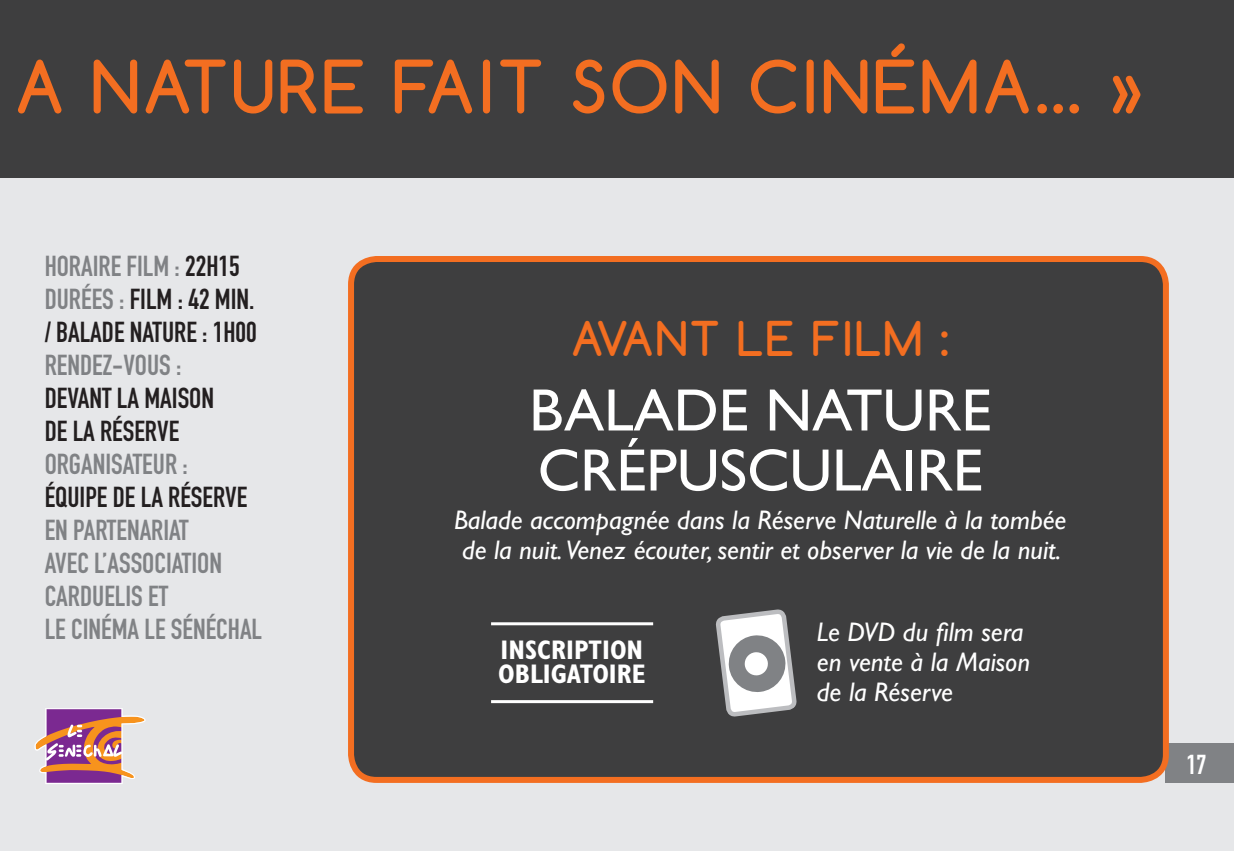
<style>
.page{position:relative;width:1234px;height:851px;background:#fff}
.page>*{position:absolute;margin:0;border:0;box-sizing:border-box;transform-origin:0 0}
.t1{font:700 69px "Comfortaa";letter-spacing:.05em;color:#f36e21}
.t2{font:60px "Gill Sans Std";color:#fff}
.t3{font:700 45px "Comfortaa";color:#f36e21}
.t4{font:28.5px/33px "DIN Engschrift Std";color:#808285}
.t5{font:28.5px/33px "DIN Engschrift Std";color:#231f20}
.t6{font:italic 27px/30px "Gill Sans Std";color:#fff}
.t7{font:700 condensed 27px/24px "Gill Sans Std";color:#fff}
.t8{font:27px "DIN Engschrift Std";color:#fff}
.s1{color:#231f20}
</style>
<div class="page">
<div style="left:0;top:0;width:1233px;height:850px;background:#e6e7e9"></div>
<div style="left:0;top:0;width:1233px;height:177px;background:#3e3e3f"></div>
<div style="left:1165px;top:743px;width:68px;height:40px;background:#808285"></div>
<div style="left:351px;top:259px;width:814px;height:520px;background:#3e3e3f;border-radius:26px"></div>
<div style="left:348px;top:256px;width:820px;height:526px;border:6px solid #f36e21;border-radius:26px"></div>
<svg style="left:34px;top:708px;width:112px;height:76px"></svg>
<hr style="left:491px;top:700px;width:162px;height:3px;background:#fff">
<hr style="left:491px;top:622px;width:162px;height:3px;background:#fff">
<svg style="left:717px;top:609px;width:77px;height:173px"></svg>
<svg style="left:743px;top:651px;width:25px;height:25px"></svg>
<h1 class="t1" style="left:15px;top:43px;width:1128px">A NATURE FAIT SON CINÉMA… »</h1>
<p class="t4" style="left:45px;top:250px;width:197px">HORAIRE FILM : <span class="s1">22H15<br></span>DURÉES : <span class="s1">FILM</span></p>
<p class="t5" style="left:178px;top:283px;width:78px">: 42 MIN.</p>
<p class="t5" style="left:45px;top:316px;width:36px">/BALADE</p>
<p class="t5" style="left:130px;top:316px;width:12px">NATURE</p>
<p class="t5" style="left:202px;top:316px;width:56px">: 1H00</p>
<p class="t4" style="left:45px;top:349px;width:138px">RENDEZ-VOUS :</p>
<p class="t5" style="left:45px;top:382px;width:12px">DEVANT</p>
<p class="t5" style="left:45px;top:382px;width:112px;text-indent:72px">LA MAISON<br>DE LA RÉSERVE</p>
<p class="t4" style="left:45px;top:448px;width:12px">ORGANISATEUR</p>
<p class="t4" style="left:182px;top:448px;width:7px">:</p>
<p class="t5" style="left:45px;top:481px;width:22px">ÉQUIPE</p>
<p class="t5" style="left:113px;top:481px;width:91px">DE LA RÉSERVE</p>
<p class="t4" style="left:45px;top:514px;width:132px">EN PARTENARIAT<br>AVEC L’ASSOCIATION<br>CARDUELIS</p>
<p class="t4" style="left:45px;top:580px;width:195px;text-indent:103px">ET<br>LE CINÉMA LE SÉNÉCHAL</p>
<h3 class="t3" style="left:571px;top:310px;width:30px">AVANT</h3>
<h3 class="t3" style="left:737px;top:310px;width:213px">LEFILM :</h3>
<h2 class="t2" style="left:529px;top:376px;width:144px">BA LADE</h2>
<h2 class="t2" style="left:765px;top:376px;width:38px">NATURE</h2>
<h2 class="t2" style="left:537px;top:436px;width:178px">CRÉPUSCU</h2>
<h2 class="t2" style="left:831px;top:436px;width:61px">LAIRE</h2>
<p class="t6" style="left:454px;top:505px;width:613px">Balade accompagnée dans la Réserve Naturelle à la tombée de la nuit. Venez écouter, sentir et observer la vie de la nuit.</p>
<p class="t7" style="left:498px;top:638px;width:149px">INSCRIPTION<br>OBLIGATOIRE</p>
<p class="t6" style="left:816px;top:616px;width:214px">Le DVD du film sera en vente à la Maison de la Réserve</p>
<p class="t8" style="left:1185px;top:748px;width:22px">17</p>
</div>
